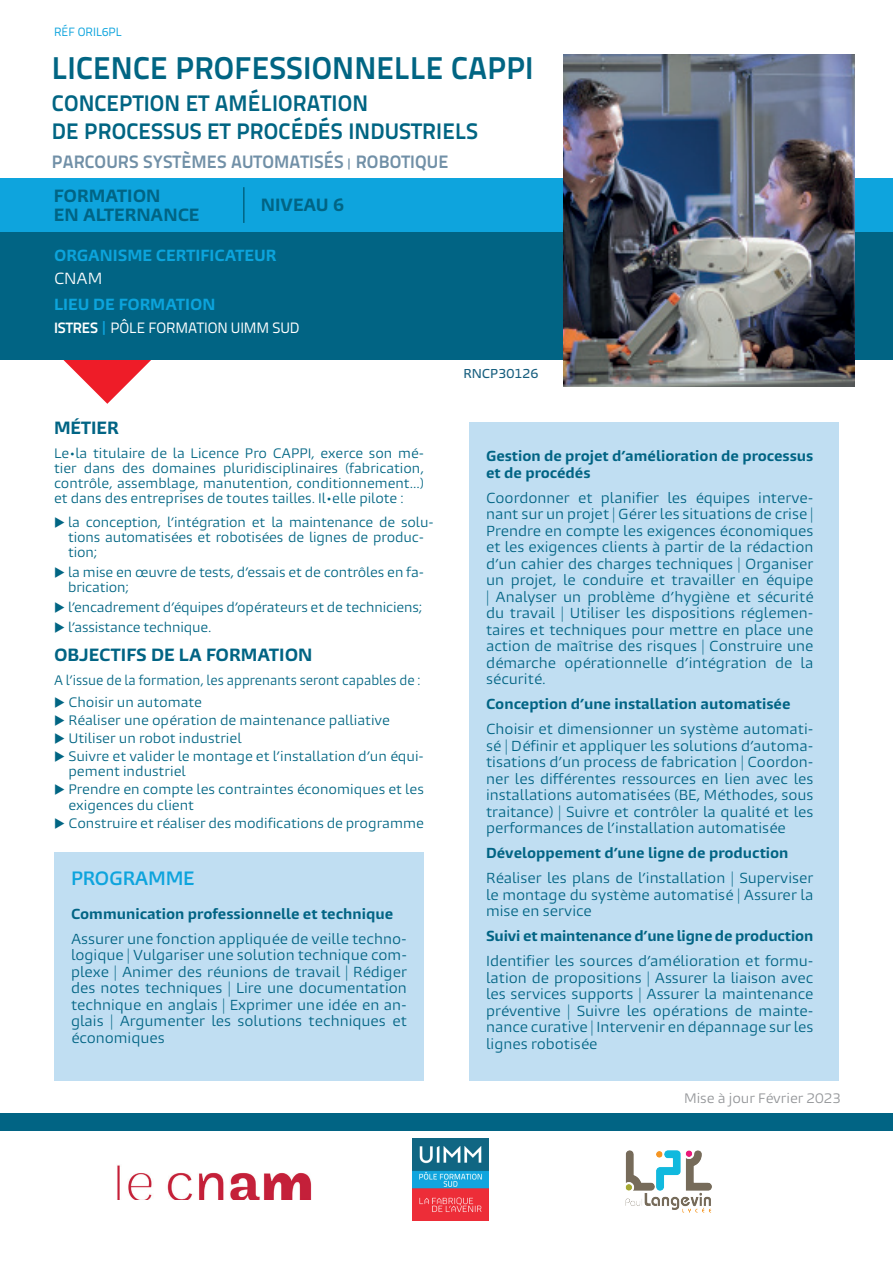
<style>
.page{position:relative;width:893px;height:1263px;background:#fff}
.page>*{position:absolute;margin:0;border:0;box-sizing:border-box;transform-origin:0 0}
.t1{font:700 31.5px "Titillium Text 22 L";letter-spacing:.005em;color:#016583}
.t2{font:700 22.5px/28.5px "Titillium Text 22 L";letter-spacing:.005em;color:#016583}
.t3{font:700 18px "Titillium Text 22 L";letter-spacing:.005em;color:#7190a7}
.t4{font:600 18px "Burlingame Pro";letter-spacing:-.02em;color:#0ea4dd}
.t5{font:700 16.5px/19.5px "Burlingame Pro";color:#016484}
.t6{font:700 15px "Burlingame Pro";color:#0ca4dc}
.t7{font:15px "Titillium Text 22 L";letter-spacing:-.01em;color:#fff}
.t8{font:15px "Burlingame Pro";color:#fff}
.t9{font:13.5px/16.5px "Burlingame Pro";color:#016484;text-align:justify}
.t10{font:700 13.5px/16.5px "Burlingame Pro";color:#016484}
.t11{font:12.75px/15px "Burlingame Pro";letter-spacing:-.01em;color:#016583}
.t12{font:12.75px "Burlingame Pro";letter-spacing:-.01em;color:#016583;scale:.93 1}
.t13{font:12.75px "Burlingame Pro";color:#939598}
.t14{font:12px "Titillium Text 22 L";color:#0ea4dd}
.t15{font:500 12px "Burlingame Pro";color:#165e7e}
.s1{font-family:"Bernard";font-weight:400;font-stretch:condensed;font-size:12px}
.s2{font-weight:700}
.s3{font-family:"Bernard";font-stretch:condensed;color:#0ea4dd}
</style>
<div class="page">
<div style="left:54px;top:853px;width:370px;height:228px;background:#c0def2"></div>
<svg style="left:61px;top:359px;width:93px;height:45px"></svg>
<div style="left:0;top:1113px;width:893px;height:17px;background:#016484"></div>
<div style="left:469px;top:422px;width:370px;height:659px;background:#c0def2"></div>
<div style="left:0;top:229px;width:893px;height:130px;background:#016484"></div>
<div style="left:0;top:178px;width:893px;height:54px;background:#0ea4dd"></div>
<hr style="left:243px;top:187px;width:2px;height:36px;background:#016484">
<img style="left:563px;top:55px;width:291px;height:332px">
<img style="left:412px;top:1138px;width:77px;height:82px">
<img style="left:117px;top:1165px;width:195px;height:34px">
<img style="left:625px;top:1150px;width:87px;height:63px">
<p class="t14" style="left:54px;top:23px;width:70px">RÉF ORIL6PL</p>
<h1 class="t1" style="left:52px;top:43px;width:483px">LICENCE PROFESSIONNELLE CAPPI</h1>
<h2 class="t2" style="left:52px;top:87px;width:428px">CONCEPTION ET AMÉLIORATION<br>DE PROCESSUS ET PROCÉDÉS INDUSTRIELS</h2>
<h3 class="t3" style="left:52px;top:148px;width:398px">PARCOURS SYSTÈMES AUTOMATISÉS <span class="s1">|</span> ROBOTIQUE</h3>
<p class="t5" style="left:261px;top:195px;width:85px">NIVEAU 6</p>
<p class="t5" style="left:54px;top:186px;width:147px">FORMATION<br>EN ALTERNANCE</p>
<p class="t6" style="left:54px;top:246px;width:224px">ORGANISME CERTIFICATEUR</p>
<p class="t8" style="left:54px;top:269px;width:50px">CNAM</p>
<p class="t6" style="left:54px;top:295px;width:163px">LIEU DE FORMATION</p>
<p class="t7" style="left:54px;top:316px;width:247px"><span class="s2">ISTRES</span> <span class="s3">|</span> PÔLE FORMATION UIMM SUD</p>
<p class="t5" style="left:54px;top:419px;width:66px">MÉTIER</p>
<p class="t11" style="left:54px;top:446px;width:371px;text-align:justify">Le•la titulaire de la Licence Pro CAPPI, exerce son mé&shy;tier dans des domaines pluridisciplinaires (fabrication, contrôle, assemblage, manutention, conditionnement...) et dans des entreprises de toutes tailles. Il•elle pilote :</p>
<p class="t11" style="left:68px;top:515px;width:367px;text-indent:-14px">◆ la conception, l’intégration et la maintenance de solu&shy;tions automatisées et robotisées de lignes de produc&shy;tion;</p>
<p class="t11" style="left:68px;top:565px;width:357px;text-indent:-14px">◆ la mise en œuvre de tests, d’essais et de contrôles en fa&shy;brication;</p>
<p class="t11" style="left:54px;top:600px;width:370px">◆ l’encadrement d’équipes d’opérateurs et de techniciens;</p>
<p class="t11" style="left:54px;top:620px;width:159px">◆ l’assistance technique.</p>
<p class="t5" style="left:54px;top:645px;width:260px">OBJECTIFS DE LA FORMATION</p>
<p class="t12" style="left:54px;top:672px;width:396px">A l’issue de la formation, les apprenants seront capables de :</p>
<p class="t11" style="left:54px;top:695px;width:150px">◆ Choisir un automate</p>
<p class="t11" style="left:54px;top:713px;width:338px">◆ Réaliser une opération de maintenance palliative</p>
<p class="t11" style="left:54px;top:730px;width:189px">◆ Utiliser un robot industriel</p>
<p class="t11" style="left:68px;top:748px;width:357px;line-height:15.8px;text-indent:-14px">◆ Suivre et valider le montage et l’installation d’un équi&shy;pement industriel</p>
<p class="t11" style="left:68px;top:782px;width:357px;line-height:15.8px;text-indent:-14px">◆ Prendre en compte les contraintes économiques et les exigences du client</p>
<p class="t11" style="left:54px;top:816px;width:371px">◆ Construire et réaliser des modifications de programme</p>
<h3 class="t4" style="left:71px;top:867px;width:125px">PROGRAMME</h3>
<p class="t10" style="left:71px;top:905px;width:324px">Communication professionnelle et technique</p>
<p class="t9" style="left:71px;top:930px;width:337px">Assurer une fonction appliquée de veille techno&shy;logique | Vulgariser une solution technique com&shy;plexe | Animer des réunions de travail | Rédiger des notes techniques | Lire une documentation technique en anglais | Exprimer une idée en an&shy;glais | Argumenter les solutions techniques et économiques</p>
<p class="t15" style="left:464px;top:366px;width:76px">RNCP30126</p>
<p class="t10" style="left:486px;top:448px;width:329px">Gestion de projet d’amélioration de processus et de procédés</p>
<p class="t9" style="left:486px;top:489px;width:329px">Coordonner et planifier les équipes interve&shy;nant sur un projet | Gérer les situations de crise | Prendre en compte les exigences économiques et les exigences clients à partir de la rédaction d’un cahier des charges techniques | Organiser un projet, le conduire et travailler en équipe | Analyser un problème d’hygiène et sécurité du travail | Utiliser les dispositions réglemen&shy;taires et techniques pour mettre en place une action de maîtrise des risques | Construire une démarche opérationnelle d’intégration de la sécurité.</p>
<p class="t10" style="left:486px;top:696px;width:306px">Conception d’une installation automatisée</p>
<p class="t9" style="left:486px;top:721px;width:329px">Choisir et dimensionner un système automati&shy;sé | Définir et appliquer les solutions d’automa&shy;tisations d’un process de fabrication | Coordon&shy;ner les différentes ressources en lien avec les installations automatisées (BE, Méthodes, sous traitance) | Suivre et contrôler la qualité et les performances de l’installation automatisée</p>
<p class="t10" style="left:486px;top:845px;width:304px">Développement d’une ligne de production</p>
<p class="t9" style="left:486px;top:870px;width:329px">Réaliser les plans de l’installation | Superviser le montage du système automatisé | Assurer la mise en service</p>
<p class="t10" style="left:486px;top:928px;width:329px">Suivi et maintenance d’une ligne de production</p>
<p class="t9" style="left:486px;top:953px;width:329px">Identifier les sources d’amélioration et formu&shy;lation de propositions | Assurer la liaison avec les services supports | Assurer la maintenance préventive | Suivre les opérations de mainte&shy;nance curative | Intervenir en dépannage sur les lignes robotisée</p>
<p class="t13" style="left:684px;top:1090px;width:159px">Mise à jour Février 2023</p>
</div>
